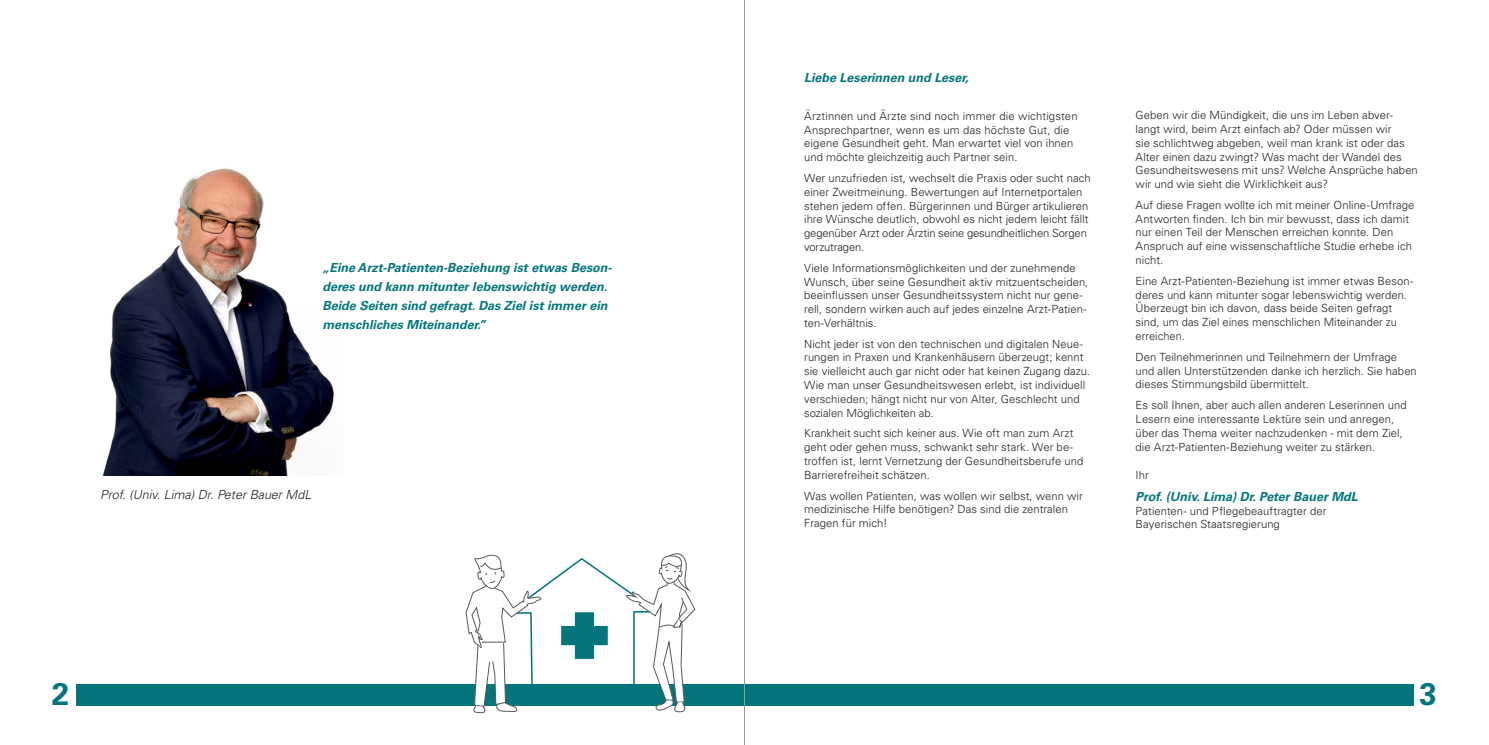
<style>
.page{position:relative;width:1489px;height:745px;background:#fff}
.page>*{position:absolute;margin:0;border:0;box-sizing:border-box;transform-origin:0 0}
.t1{font:700 31.25px "Univers LT Pro 65";color:#04757b}
.t2{font:italic 700 12.5px/18.8px "Univers LT Pro 65";color:#04757b}
.t3{font:italic 300 12.5px "Univers LT Std";color:#231f20}
.t4{font:300 11.25px/13.8px "Univers LT Std";letter-spacing:.005em;color:#231f20}
</style>
<div class="page">
<div style="left:76px;top:684px;width:1337px;height:21px;background:#04757b"></div>
<img style="left:102px;top:168px;width:232px;height:307px">
<svg style="left:465px;top:553px;width:230px;height:161px"></svg>
<hr style="left:744px;top:0;width:1px;height:744px;background:#939598">
<p class="t2" style="left:322px;top:259px;width:290px">„Eine Arzt-Patienten-Beziehung ist etwas Beson&shy;deres und kann mitunter lebenswichtig werden.<br>Beide Seiten sind gefragt. Das Ziel ist immer ein menschliches Miteinander.”</p>
<p class="t3" style="left:100px;top:487px;width:212px">Prof. (Univ. Lima) Dr. Peter Bauer MdL</p>
<p class="t2" style="left:804px;top:68px;width:166px">Liebe Leserinnen und Leser,</p>
<p class="t4" style="left:804px;top:109px;width:275px">Ärztinnen und Ärzte sind noch immer die wichtigsten Ansprechpartner, wenn es um das höchste Gut, die eigene Gesundheit geht. Man erwartet viel von ihnen und möchte gleichzeitig auch Partner sein.</p>
<p class="t4" style="left:804px;top:171px;width:288px">Wer unzufrieden ist, wechselt die Praxis oder sucht nach einer Zweitmeinung. Bewertungen auf Internetportalen stehen jedem offen. Bürgerinnen und Bürger artikulieren ihre Wünsche deutlich, obwohl es nicht jedem leicht fällt gegenüber Arzt oder Ärztin seine gesundheitlichen Sorgen vorzutragen.</p>
<p class="t4" style="left:804px;top:261px;width:286px">Viele Informationsmöglichkeiten und der zunehmende Wunsch, über seine Gesundheit aktiv mitzuentscheiden, beeinflussen unser Gesundheitssystem nicht nur gene&shy;rell, sondern wirken auch auf jedes einzelne Arzt-Patien&shy;ten-Verhältnis.</p>
<p class="t4" style="left:804px;top:336px;width:287px">Nicht jeder ist von den technischen und digitalen Neue&shy;rungen in Praxen und Krankenhäusern überzeugt; kennt sie vielleicht auch gar nicht oder hat keinen Zugang dazu.</p>
<p class="t4" style="left:804px;top:378px;width:282px">Wie man unser Gesundheitswesen erlebt, ist individuell verschieden; hängt nicht nur von Alter, Geschlecht und sozialen Möglichkeiten ab.</p>
<p class="t4" style="left:804px;top:426px;width:281px">Krankheit sucht sich keiner aus. Wie oft man zum Arzt geht oder gehen muss, schwankt sehr stark. Wer be&shy;troffen ist, lernt Vernetzung der Gesundheitsberufe und Barrierefreiheit schätzen.</p>
<p class="t4" style="left:804px;top:488px;width:280px">Was wollen Patienten, was wollen wir selbst, wenn wir medizinische Hilfe benötigen? Das sind die zentralen<br>Fragen für mich!</p>
<p class="t4" style="left:1135px;top:108px;width:284px">Geben wir die Mündigkeit, die uns im Leben abver&shy;langt wird, beim Arzt einfach ab? Oder müssen wir<br>sie schlichtweg abgeben, weil man krank ist oder das Alter einen dazu zwingt? Was macht der Wandel des Gesundheitswesens mit uns? Welche Ansprüche haben wir und wie sieht die Wirklichkeit aus?</p>
<p class="t4" style="left:1135px;top:198px;width:280px">Auf diese Fragen wollte ich mit meiner Online-Umfrage Antworten finden. Ich bin mir bewusst, dass ich damit nur einen Teil der Menschen erreichen konnte. Den Anspruch auf eine wissenschaftliche Studie erhebe ich nicht.</p>
<p class="t4" style="left:1135px;top:274px;width:279px">Eine Arzt-Patienten-Beziehung ist immer etwas Beson&shy;deres und kann mitunter sogar lebenswichtig werden.<br>Überzeugt bin ich davon, dass beide Seiten gefragt sind, um das Ziel eines menschlichen Miteinander zu erreichen.</p>
<p class="t4" style="left:1135px;top:350px;width:283px">Den Teilnehmerinnen und Teilnehmern der Umfrage und allen Unterstützenden danke ich herzlich. Sie haben dieses Stimmungsbild übermittelt.</p>
<p class="t4" style="left:1135px;top:398px;width:272px">Es soll Ihnen, aber auch allen anderen Leserinnen und Lesern eine interessante Lektüre sein und anregen, über das Thema weiter nachzudenken - mit dem Ziel, die Arzt-Patienten-Beziehung weiter zu stärken.</p>
<p class="t4" style="left:1135px;top:467px;width:15px">Ihr</p>
<p class="t2" style="left:1135px;top:487px;width:224px">Prof. (Univ. Lima) Dr. Peter Bauer MdL</p>
<p class="t4" style="left:1135px;top:503px;width:192px">Patienten- und Pflegebeauftragter der<br>Bayerischen Staatsregierung</p>
<h1 class="t1" style="left:52px;top:674px;width:19px">2</h1>
<h1 class="t1" style="left:1419px;top:674px;width:19px">3</h1>
</div>
